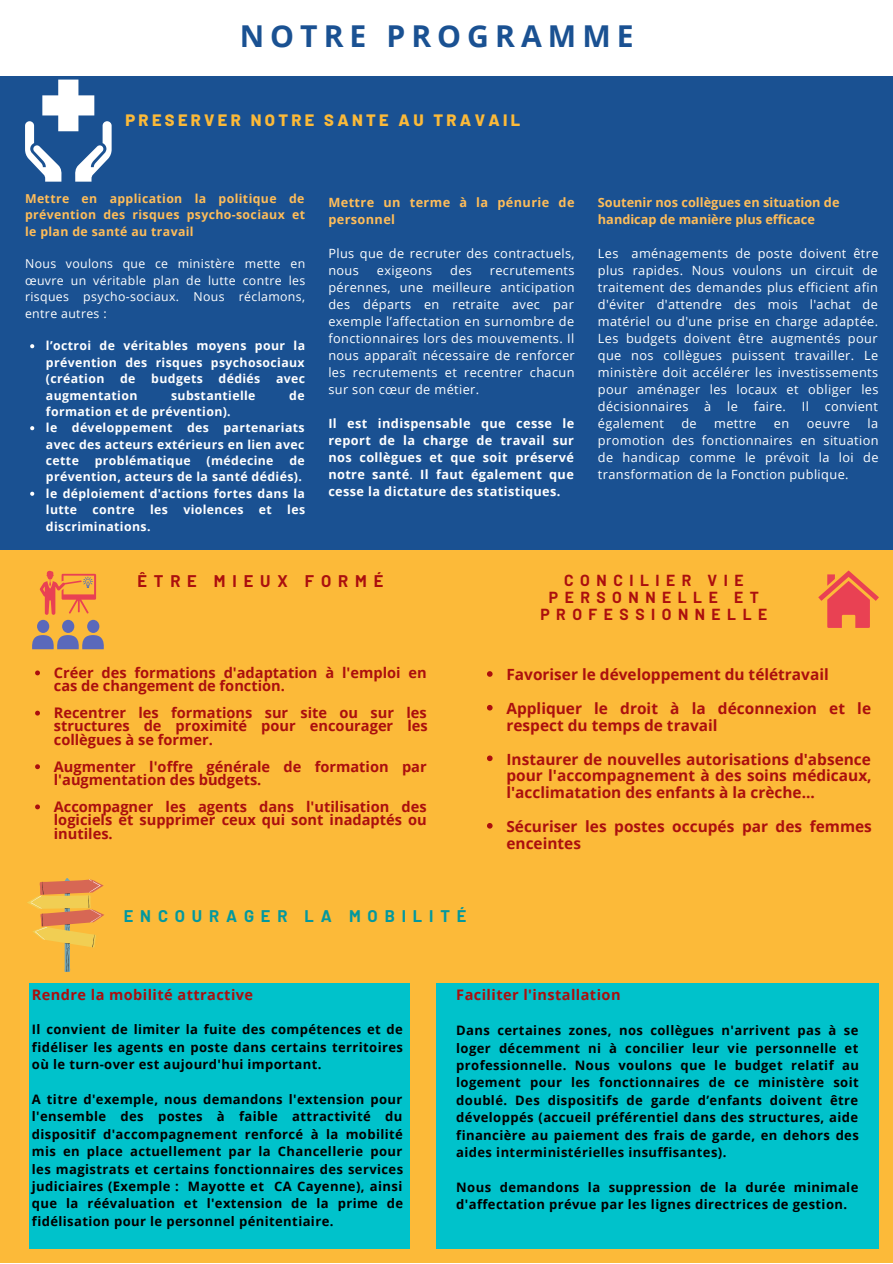
<style>
.page{position:relative;width:893px;height:1264px;background:#fff}
.page>*{position:absolute;margin:0;border:0;box-sizing:border-box;transform-origin:0 0}
.t1{font:700 30.15px "Open Sans";letter-spacing:.2em;color:#1a5192}
.t2{font:800 16.5px "Barlow";letter-spacing:.2em;color:#fcba39}
.t3{font:700 16.5px "Barlow";letter-spacing:.415em;color:#03989e}
.t4{font:700 16.5px "Barlow";letter-spacing:.415em;color:#ab0f0e}
.t5{font:700 15.6px/17.1px "Barlow";letter-spacing:.415em;color:#ab0f0e;text-align:center}
.t6{font:700 15.45px/33.8px "Open Sans";color:#ab0f0e}
.t7{font:700 14.55px/13.4px "Open Sans";color:#ab0f0e}
.t8{font:700 14.55px "Open Sans";letter-spacing:.03em;color:#ab0f0e}
.t9{font:700 13.05px/17.4px "Open Sans";letter-spacing:.03em;color:#000;text-align:justify}
.t10{font:12.75px/17px "Open Sans";letter-spacing:.03em;color:#fff;text-align:justify}
.t11{font:700 12.75px/17px "Open Sans";letter-spacing:.03em;color:#fff;text-align:justify}
.t12{font:700 12.75px/17px "Open Sans";color:#ffbd59}
.t13{font:700 12.75px/17px "Open Sans";letter-spacing:.03em;color:#ffbd59}
.t14{font:700 12.3px/16.4px "Open Sans";letter-spacing:.03em;color:#fff}
.t15{font:12.3px/16.4px "Open Sans";letter-spacing:.03em;color:#fff;text-align:justify}
.t16{font:700 12.3px/16.4px "Open Sans";letter-spacing:.03em;color:#ffbd59;text-align:justify}
.s1{font-weight:400}
</style>
<div class="page">
<div style="left:0;top:0;width:892px;height:1262px;background:#fcba39"></div>
<div style="left:0;top:74px;width:892px;height:475px;background:#1a5192"></div>
<div style="left:29px;top:983px;width:380px;height:265px;background:#00c2cb"></div>
<div style="left:436px;top:983px;width:442px;height:265px;background:#00c2cb"></div>
<svg style="left:35px;top:670px;width:5px;height:5px"></svg>
<svg style="left:35px;top:710px;width:5px;height:5px"></svg>
<svg style="left:35px;top:764px;width:5px;height:5px"></svg>
<svg style="left:35px;top:804px;width:5px;height:5px"></svg>
<div style="left:0;top:0;width:892px;height:75px;background:#fff"></div>
<svg style="left:30px;top:344px;width:4px;height:4px"></svg>
<svg style="left:30px;top:426px;width:4px;height:4px"></svg>
<svg style="left:30px;top:491px;width:4px;height:5px"></svg>
<svg style="left:487px;top:671px;width:5px;height:5px"></svg>
<svg style="left:487px;top:705px;width:5px;height:5px"></svg>
<svg style="left:487px;top:755px;width:5px;height:6px"></svg>
<svg style="left:487px;top:823px;width:5px;height:5px"></svg>
<svg style="left:25px;top:80px;width:87px;height:102px"></svg>
<div style="left:62px;top:620px;width:12px;height:13px;background:#5a69bb;border-radius:50%"></div>
<div style="left:37px;top:620px;width:12px;height:13px;background:#5a69bb;border-radius:50%"></div>
<svg style="left:32px;top:635px;width:72px;height:14px"></svg>
<div style="left:87px;top:620px;width:12px;height:13px;background:#5a69bb;border-radius:50%"></div>
<svg style="left:40px;top:570px;width:56px;height:45px"></svg>
<svg style="left:818px;top:570px;width:60px;height:58px"></svg>
<svg style="left:27px;top:878px;width:77px;height:94px"></svg>
<h1 class="t1" style="left:240px;top:15px;width:395px">NOTRE PROGRAMME</h1>
<p class="t2" style="left:125px;top:110px;width:396px">PRESERVER NOTRE SANTE AU TRAVAIL</p>
<p class="t16" style="left:25px;top:190px;width:281px">Mettre en application la politique de prévention des risques psycho-sociaux et le plan de santé au travail</p>
<p class="t15" style="left:25px;top:255px;width:282px">Nous voulons que ce ministère mette en œuvre un véritable plan de lutte contre les risques psycho-sociaux. Nous réclamons, entre autres :</p>
<p class="t14" style="left:46px;top:337px;width:260px;text-align:justify">l’octroi de véritables moyens pour la prévention des risques psychosociaux (création</p>
<p class="t14" style="left:120px;top:370px;width:17px">de</p>
<p class="t14" style="left:151px;top:370px;width:53px">budgets</p>
<p class="t14" style="left:218px;top:370px;width:43px">dédiés</p>
<p class="t14" style="left:276px;top:370px;width:31px">avec</p>
<p class="t14" style="left:46px;top:386px;width:93px">augmentation</p>
<p class="t14" style="left:171px;top:386px;width:86px">substantielle</p>
<p class="t14" style="left:289px;top:386px;width:17px">de</p>
<p class="t14" style="left:46px;top:403px;width:260px">formation et de prévention).<br>le développement des partenariats avec des acteurs extérieurs en lien avec cette</p>
<p class="t14" style="left:95px;top:452px;width:97px">problématique</p>
<p class="t14" style="left:207px;top:452px;width:68px">(médecine</p>
<p class="t14" style="left:46px;top:452px;width:260px;text-indent:243px">de prévention, acteurs de la santé dédiés). le déploiement d'actions fortes dans la lutte</p>
<p class="t14" style="left:93px;top:501px;width:44px">contre</p>
<p class="t14" style="left:150px;top:501px;width:19px">les</p>
<p class="t14" style="left:183px;top:501px;width:62px">violences</p>
<p class="t14" style="left:259px;top:501px;width:14px">et</p>
<p class="t14" style="left:287px;top:501px;width:19px">les</p>
<p class="t14" style="left:46px;top:517px;width:106px">discriminations.</p>
<p class="t13" style="left:328px;top:193px;width:248px">Mettre un terme à la pénurie de personnel</p>
<p class="t10" style="left:328px;top:244px;width:248px">Plus que de recruter des contractuels, nous</p>
<p class="t10" style="left:377px;top:261px;width:57px">exigeons</p>
<p class="t10" style="left:450px;top:261px;width:23px">des</p>
<p class="t10" style="left:328px;top:261px;width:248px;text-indent:161px">recrutements pérennes, une meilleure anticipation des départs en retraite avec par exemple l’affectation en surnombre de fonctionnaires lors des mouvements. Il nous apparaît nécessaire de renforcer les recrutements et recentrer chacun sur son cœur de métier.</p>
<p class="t11" style="left:328px;top:414px;width:247px">Il est indispensable que cesse le report de la charge de travail sur nos collègues et que soit préservé notre santé<span class="s1">.</span> Il faut également que cesse la dictature des statistiques.</p>
<p class="t12" style="left:598px;top:193px;width:243px">Soutenir nos collègues en situation de handicap de manière plus efficace</p>
<p class="t10" style="left:598px;top:244px;width:282px">Les aménagements de poste doivent être plus rapides. Nous voulons un circuit de traitement des demandes plus efficient afin d'éviter d'attendre des mois l'achat de matériel ou d'une prise en charge adaptée.<br>Les budgets doivent être augmentés pour que nos collègues puissent travailler. Le ministère doit accélérer les investissements pour aménager les locaux et obliger les décisionnaires à le faire. Il convient également</p>
<p class="t10" style="left:598px;top:414px;width:282px;text-indent:269px">la promotion des fonctionnaires en situation de handicap comme le prévoit la loi de transformation de la Fonction publique.</p>
<p class="t10" style="left:681px;top:414px;width:17px">de</p>
<p class="t10" style="left:714px;top:414px;width:44px">mettre</p>
<p class="t10" style="left:773px;top:414px;width:17px">en</p>
<p class="t10" style="left:806px;top:414px;width:45px">oeuvre</p>
<p class="t4" style="left:137px;top:570px;width:247px">ÊTRE MIEUX FORMÉ</p>
<p class="t7" style="left:54px;top:665px;width:374px">Créer des formations d'adaptation à l'emploi en cas de changement de fonction.</p>
<p class="t7" style="left:54px;top:705px;width:375px;text-align:justify">Recentrer les formations sur site ou sur les structures de proximité pour encourager les collègues à se former.</p>
<p class="t7" style="left:54px;top:759px;width:374px">Augmenter l'offre générale de formation par l'augmentation des budgets.</p>
<p class="t7" style="left:54px;top:799px;width:374px;text-align:justify">Accompagner les agents dans l'utilisation des logiciels et supprimer ceux qui sont inadaptés ou inutiles.</p>
<p class="t3" style="left:124px;top:905px;width:344px">ENCOURAGER LA MOBILITÉ</p>
<p class="t5" style="left:540px;top:571px;width:228px">CONCILIER VIE<br>PERSONNELLE ET<br>PROFESSIONNELLE</p>
<p class="t6" style="left:506px;top:657px;width:366px">Favoriser le développement du télétravail<br>Appliquer le droit à la déconnexion et le</p>
<p class="t6" style="left:506px;top:708px;width:366px">respect du temps de travail<br>Instaurer de nouvelles autorisations d'absence</p>
<p class="t6" style="left:506px;top:767px;width:367px;line-height:16.8px">pour l'accompagnement à des soins médicaux, l'acclimatation des enfants à la crèche...</p>
<p class="t6" style="left:506px;top:817px;width:367px;line-height:16.8px">Sécuriser les postes occupés par des femmes enceintes</p>
<p class="t8" style="left:32px;top:984px;width:223px">Rendre la mobilité attractive</p>
<p class="t9" style="left:32px;top:1020px;width:372px">Il convient de limiter la fuite des compétences et de fidéliser les agents en poste dans certains territoires où le turn-over est aujourd'hui important.</p>
<p class="t9" style="left:32px;top:1090px;width:373px">A titre d'exemple, nous demandons l'extension pour l'ensemble des postes à faible attractivité du dispositif d'accompagnement renforcé à la mobilité mis en place actuellement par la Chancellerie pour les magistrats et certains fonctionnaires des services judiciaires (Exemple : Mayotte et CA Cayenne), ainsi que la réévaluation et l'extension de la prime de fidélisation pour le personnel pénitentiaire.</p>
<p class="t8" style="left:456px;top:984px;width:166px">Faciliter l'installation</p>
<p class="t9" style="left:456px;top:1021px;width:404px">Dans certaines zones, nos collègues n'arrivent pas à se loger décemment ni à concilier leur vie personnelle et professionnelle. Nous voulons que le budget relatif au logement pour les fonctionnaires de ce ministère soit doublé. Des dispositifs de garde d’enfants doivent être développés (accueil préférentiel dans des structures, aide financière au paiement des frais de garde, en dehors des aides interministérielles insuffisantes).</p>
<p class="t9" style="left:456px;top:1177px;width:403px">Nous demandons la suppression de la durée minimale d'affectation prévue par les lignes directrices de gestion.</p>
</div>
